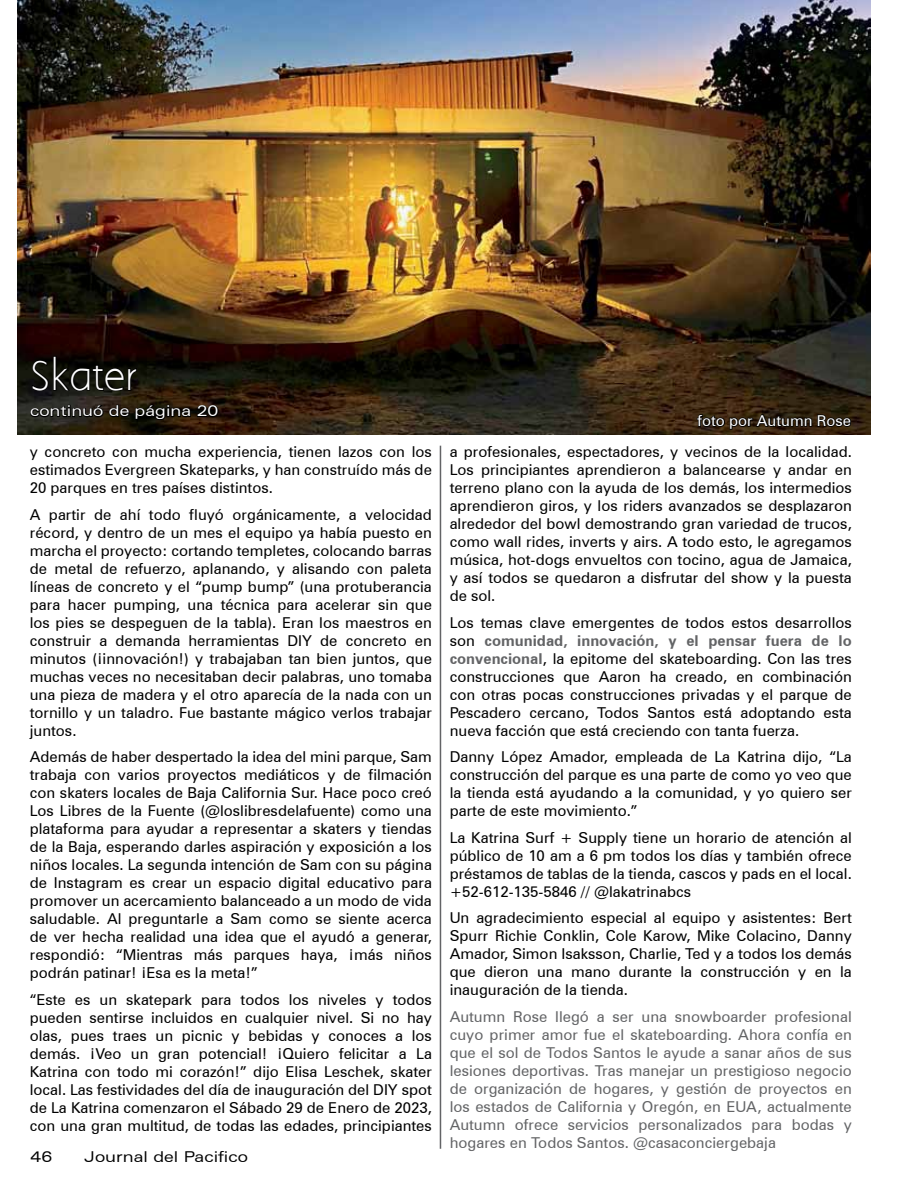
<style>
.page{position:relative;width:915px;height:1191px;background:#fff}
.page>*{position:absolute;margin:0;border:0;box-sizing:border-box;transform-origin:0 0}
.t1{font:36px "Aaargh Normal";color:#fff}
.t2{font:15px/18px "Zurich BT";color:#000;text-align:justify}
.t3{font:15px/18px "Zurich BT";color:#636466;text-align:justify}
.t4{font:expanded 15px "Zurich BT";color:#000}
.t5{font:expanded 15px "Zurich BT";color:#fff}
.t6{font:15px "Zurich BT";color:#fff}
.s1{font-weight:700;color:#636466}
</style>
<div class="page">
<img style="left:18px;top:0;width:851px;height:434px">
<hr style="left:439px;top:446px;width:2px;height:702px;background:#636466">
<svg style="left:29px;top:355px;width:190px;height:66px;background:#17120b"></svg>
<svg style="left:695px;top:412px;width:156px;height:19px;background:#24180a"></svg>
<h1 class="t1" style="left:30px;top:355px;width:109px">Skater</h1>
<p class="t5" style="left:30px;top:402px;width:190px">continuó de página 20</p>
<p class="t2" style="left:30px;top:442px;width:403px">y concreto con mucha experiencia, tienen lazos con los estimados Evergreen Skateparks, y han construído más de 20 parques en tres países distintos.</p>
<p class="t2" style="left:30px;top:504px;width:403px">A partir de ahí todo fluyó orgánicamente, a velocidad récord, y dentro de un mes el equipo ya había puesto en marcha el proyecto: cortando templetes, colocando barras de metal de refuerzo, aplanando, y alisando con paleta líneas de concreto y el “pump bump” (una protuberancia para hacer pumping, una técnica para acelerar sin que los pies se despeguen de la tabla). Eran los maestros en construir a demanda herramientas DIY de concreto en minutos (¡innovación!) y trabajaban tan bien juntos, que muchas veces no necesitaban decir palabras, uno tomaba una pieza de madera y el otro aparecía de la nada con un tornillo y un taladro. Fue bastante mágico verlos trabajar juntos.</p>
<p class="t2" style="left:30px;top:747px;width:403px">Además de haber despertado la idea del mini parque, Sam trabaja con varios proyectos mediáticos y de filmación con skaters locales de Baja California Sur. Hace poco creó Los Libres de la Fuente (@loslibresdelafuente) como una plataforma para ayudar a representar a skaters y tiendas de la Baja, esperando darles aspiración y exposición a los niños locales. La segunda intención de Sam con su página de I nstagram es crear un espacio digital educativo para promover un acercamiento balanceado a un modo de vida saludable. Al preguntarle a Sam como se siente acerca de ver hecha realidad una idea que el ayudó a generar, respondió: “M ientras más parques haya, ¡más niños podrán patinar! ¡Esa es la meta!”</p>
<p class="t2" style="left:30px;top:989px;width:403px">“Este es un skatepark para todos los niveles y todos pueden sentirse incluidos en cualquier nivel. Si no hay olas, pues traes un picnic y bebidas y conoces a los demás. ¡Veo un gran potencial! ¡Quiero felicitar a La Katrina con todo mi corazón!” dijo Elisa Leschek, skater local. Las festividades del día de inauguración del DIY spot de La Katrina comenzaron el Sábado 29 de Enero de 2023, con una gran multitud, de todas las edades, principiantes</p>
<p class="t4" style="left:31px;top:1148px;width:23px">46</p>
<p class="t4" style="left:85px;top:1148px;width:165px">Journal del Pacifico</p>
<p class="t6" style="left:697px;top:410px;width:155px">foto por Autumn Rose</p>
<p class="t2" style="left:449px;top:442px;width:403px">a profesionales, espectadores, y vecinos de la localidad.<br>Los principiantes aprendieron a balancearse y andar en terreno plano con la ayuda de los demás, los intermedios aprendieron giros, y los riders avanzados se desplazaron alrededor del bowl demostrando gran variedad de trucos, como wall rides, inverts y airs. A todo esto, le agregamos música, hot-dogs envueltos con tocino, agua de Jamaica, y así todos se quedaron a disfrutar del show y la puesta de sol.</p>
<p class="t2" style="left:449px;top:612px;width:403px">Los temas clave emergentes de todos estos desarrollos son <span class="s1">comunidad, innovación, y el pensar fuera de lo convencional</span>, la epitome del skateboarding. Con las tres construcciones que Aaron ha creado, en combinación con otras pocas construcciones privadas y el parque de Pescadero cercano, Todos Santos está adoptando esta nueva facción que está creciendo con tanta fuerza.</p>
<p class="t2" style="left:449px;top:747px;width:403px">Danny López Amador, empleada de La Katrina dijo, “La construcción del parque es una parte de como yo veo que la tienda está ayudando a la comunidad, y yo quiero ser parte de este movimiento.”</p>
<p class="t2" style="left:449px;top:827px;width:403px">La Katrina Surf + Supply tiene un horario de atención al público de 10 am a 6 pm todos los días y también ofrece préstamos de tablas de la tienda, cascos y pads en el local. +52-612-135-5846 // @lakatrinabcs</p>
<p class="t2" style="left:449px;top:908px;width:403px">Un agradecimiento especial al equipo y asistentes: Bert Spurr Richie Conklin, Cole Karow, Mike Colacino, Danny Amador, Simon Isaksson, Charlie, Ted y a todos los demás que dieron una mano durante la construcción y en la inauguración de la tienda.</p>
<p class="t3" style="left:449px;top:1006px;width:403px">Autumn Rose llegó a ser una snowboarder profesional cuyo primer amor fue el skateboarding. Ahora confía en que el sol de Todos Santos le ayude a sanar años de sus lesiones deportivas. Tras manejar un prestigioso negocio de organización de hogares, y gestión de proyectos en los estados de California y Oregón, en EUA, actualmente Autumn ofrece servicios personalizados para bodas y hogares en Todos Santos. @casaconciergebaja</p>
</div>
